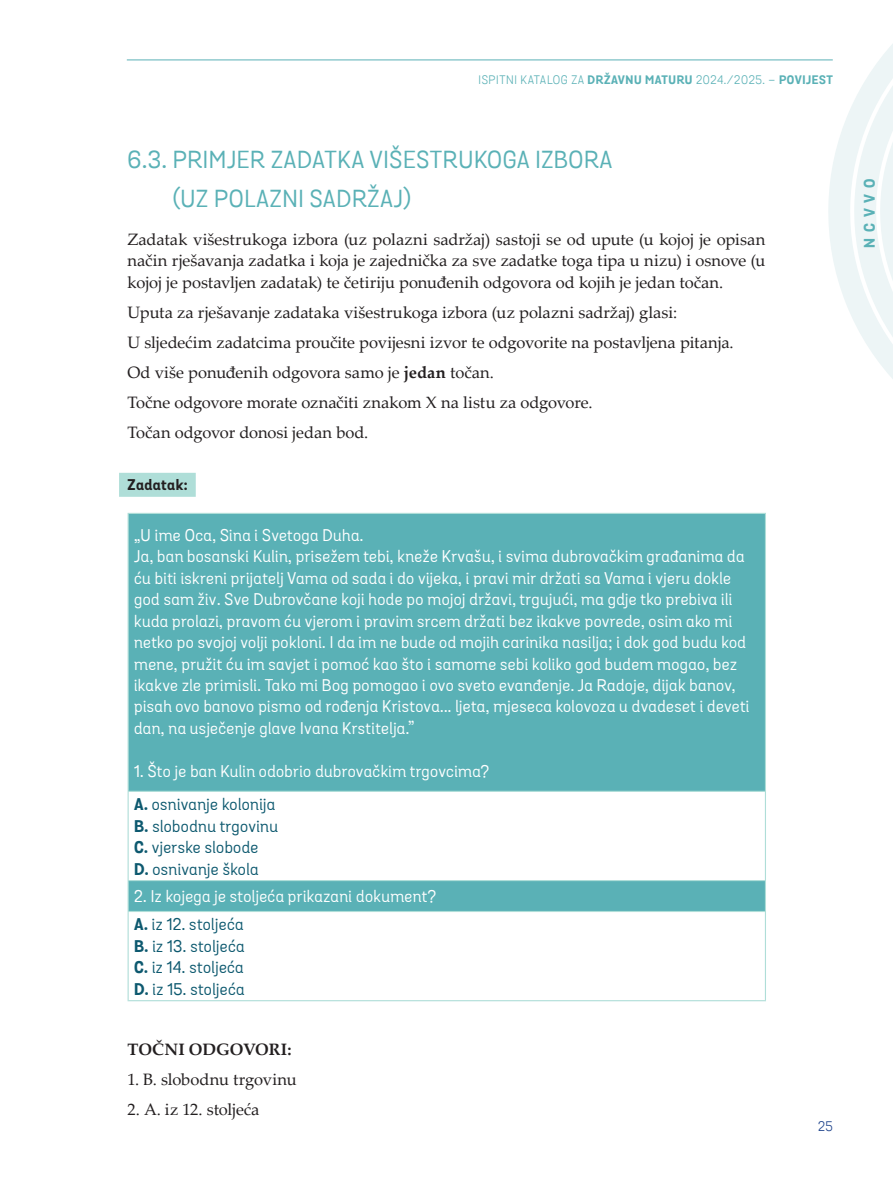
<style>
.page{position:relative;width:893px;height:1191px;background:#fff}
.page>*{position:absolute;margin:0;border:0;box-sizing:border-box;transform-origin:0 0}
.t1{font:24px/39px "Grota Sans Alt Regular 96724";letter-spacing:.025em;color:#5ab1b6}
.t2{font:16.5px/21.5px "Grota Sans Alt Regular 96724";letter-spacing:.025em;color:#fff}
.t3{font:16.5px/30px "Palatino Linotype";color:#231f20;text-align:justify}
.t4{font:16.5px/21.5px "Grota Sans Alt Regular 96724";letter-spacing:.025em;color:#0d596f}
.t5{font:700 16.5px "Palatino Linotype";color:#231f20}
.t6{font:700 15px "Grota Sans Alt";letter-spacing:.025em;color:#231f20}
.t7{font:15px "Grota Sans Alt Bold 40648";letter-spacing:.395em;color:#5ab1b6}
.t8{font:13.5px "Grota Sans Alt Book 67682";color:#1f448c}
.t9{font:12px "Grota Sans Alt Book 67682";letter-spacing:.05em;color:#5ab1b6}
.s1{font-family:"Grota Sans Alt Bold 40648"}
.s2{font-weight:700}
.s3{font-family:"Grota Sans Alt Bold 40648";color:#0d596f}
.s4{color:#0d596f}
</style>
<div class="page">
<hr style="left:127px;top:60px;width:706px;height:1px;background:#5ab1b6">
<svg style="left:827px;top:44px;width:66px;height:335px"></svg>
<div style="left:119px;top:473px;width:77px;height:24px;background:#afded8"></div>
<svg style="left:129px;top:514px;width:636px;height:397px;fill:#5ab1b6"></svg>
<hr style="left:128px;top:790px;width:638px;height:2px;background:#afded8">
<hr style="left:128px;top:792px;width:1px;height:88px;background:#afded8">
<hr style="left:765px;top:792px;width:1px;height:88px;background:#afded8">
<hr style="left:128px;top:911px;width:638px;height:1px;background:#afded8">
<hr style="left:128px;top:912px;width:1px;height:88px;background:#afded8">
<hr style="left:765px;top:912px;width:1px;height:88px;background:#afded8">
<hr style="left:765px;top:514px;width:1px;height:276px;background:#afded8">
<hr style="left:765px;top:881px;width:1px;height:30px;background:#afded8">
<hr style="left:128px;top:513px;width:638px;height:1px;background:#afded8">
<hr style="left:128px;top:514px;width:1px;height:276px;background:#afded8">
<hr style="left:128px;top:880px;width:638px;height:1px;background:#afded8">
<hr style="left:128px;top:881px;width:1px;height:30px;background:#afded8">
<hr style="left:128px;top:1000px;width:638px;height:1px;background:#afded8">
<p class="t9" style="left:478px;top:72px;width:356px">ISPITNI KATALOG ZA <span class="s1">DRŽAVNU MATURU</span> 2024./2025. – <span class="s1">POVIJEST</span></p>
<h1 class="t1" style="left:173px;top:140px;width:441px;text-indent:-45px">6.3. PRIMJER ZADATKA VIŠESTRUKOGA IZBORA (UZ POLAZNI SADRŽAJ)</h1>
<p class="t3" style="left:128px;top:228px;width:639px;line-height:21.5px">Zadatak višestrukoga izbora (uz polazni sadržaj) sastoji se od upute (u kojoj je opisan način rješavanja zadatka i koja je zajednička za sve zadatke toga tipa u nizu) i osnove (u kojoj je postavljen zadatak) te četiriju ponuđenih odgovora od kojih je jedan točan.</p>
<p class="t3" style="left:128px;top:297px;width:608px;text-align:left">Uputa za rješavanje zadataka višestrukoga izbora (uz polazni sadržaj) glasi:<br>U sljedećim zadatcima proučite povijesni izvor te odgovorite na postavljena pitanja.<br>Od više ponuđenih odgovora samo je <span class="s2">jedan</span> točan.<br>Točne odgovore morate označiti znakom X na listu za odgovore.<br>Točan odgovor donosi jedan bod.</p>
<p class="t6" style="left:128px;top:475px;width:62px">Zadatak:</p>
<p class="t2" style="left:134px;top:525px;width:617px">„U ime Oca, Sina i Svetoga Duha.<br>Ja, ban bosanski Kulin, prisežem tebi, kneže Krvašu, i svima dubrovačkim građanima da ću biti iskreni prijatelj Vama od sada i do vijeka, i pravi mir držati sa Vama i vjeru dokle god sam živ. Sve Dubrovčane koji hode po mojoj državi, trgujući, ma gdje tko prebiva ili kuda prolazi, pravom ću vjerom i pravim srcem držati bez ikakve povrede, osim ako mi netko po svojoj volji pokloni. I da im ne bude od mojih carinika nasilja; i dok god budu kod mene, pružit ću im savjet i pomoć kao što i samome sebi koliko god budem mogao, bez ikakve zle primisli. Tako mi Bog pomogao i ovo sveto evanđenje. Ja Radoje, dijak banov, pisah ovo banovo pismo od rođenja Kristova... ljeta, mjeseca kolovoza u dvadeset i deveti dan, na usječenje glave Ivana Krstitelja.”</p>
<p class="t2" style="left:134px;top:755px;width:357px;line-height:33.3px">1. Što je ban Kulin odobrio dubrovačkim trgovcima?<br><span class="s3">A.</span> <span class="s4">osnivanje kolonija</span></p>
<p class="t4" style="left:134px;top:815px;width:145px"><span class="s1">B.</span> slobodnu trgovinu<br><span class="s1">C.</span> vjerske slobode<br><span class="s1">D.</span> osnivanje škola</p>
<p class="t2" style="left:134px;top:883px;width:303px;line-height:27.9px">2. Iz kojega je stoljeća prikazani dokument?<br><span class="s3">A.</span> <span class="s4">iz 12. stoljeća</span></p>
<p class="t4" style="left:134px;top:935px;width:112px;text-align:justify"><span class="s1">B.</span> iz 13. stoljeća <span class="s1">C.</span> iz 14. stoljeća <span class="s1">D.</span> iz 15. stoljeća</p>
<p class="t5" style="left:128px;top:1037px;width:165px">TOČNI ODGOVORI:</p>
<p class="t3" style="left:128px;top:1063px;width:171px">1. B. slobodnu trgovinu</p>
<p class="t3" style="left:128px;top:1093px;width:133px">2. A. iz 12. stoljeća</p>
<p class="t8" style="left:818px;top:1118px;width:16px">25</p>
<p class="t7" style="left:860px;top:248px;width:71px;rotate:-90deg">NCVVO</p>
</div>
